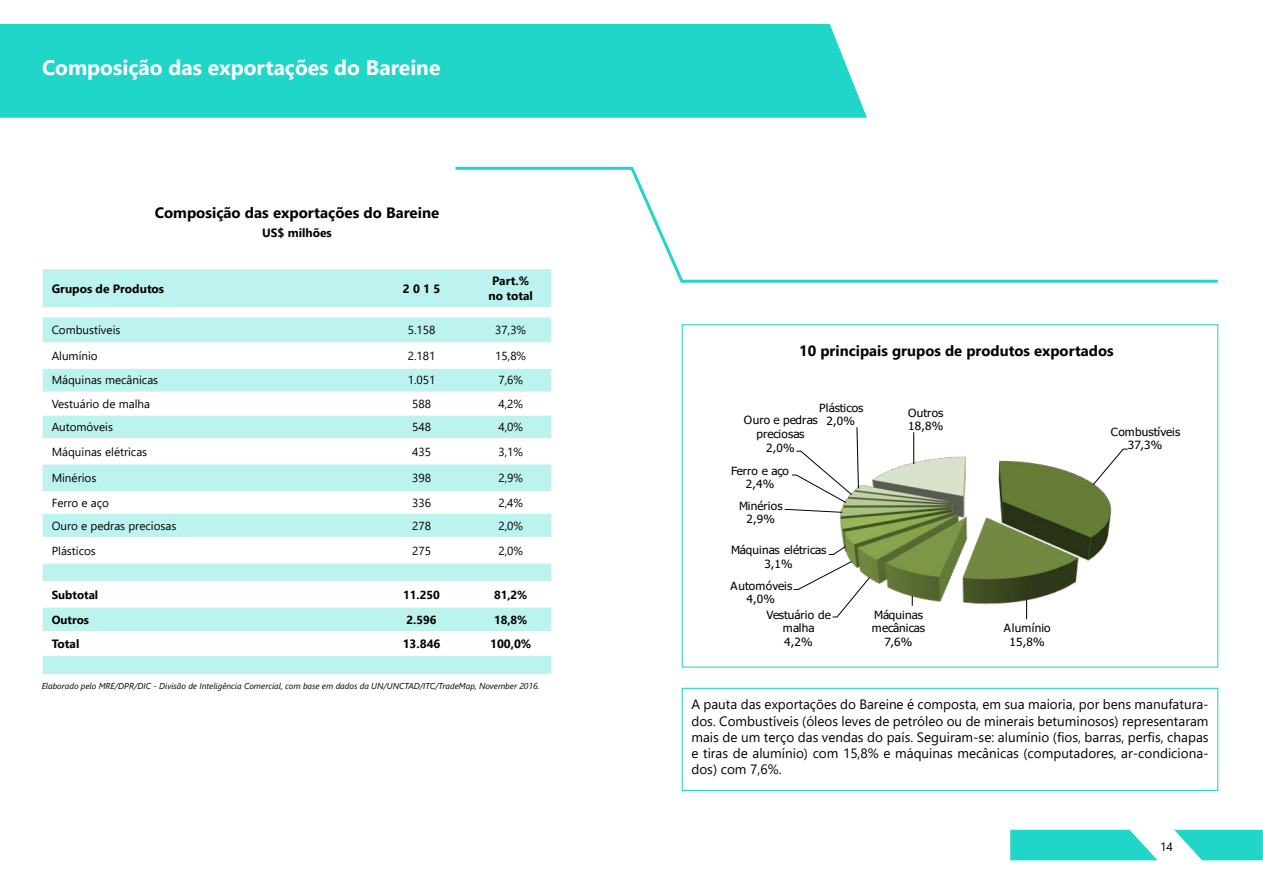
<style>
.page{position:relative;width:1263px;height:893px;background:#fff}
.page>*{position:absolute;margin:0;border:0;box-sizing:border-box;transform-origin:0 0}
.t1{font:700 21px "Segoe UI";color:#fff}
.t2{font:700 15px "Segoe UI";color:#000}
.t3{font:700 14.85px "Segoe UI";color:#000}
.t4{font:13.5px/16.2px "Segoe UI";color:#000;text-align:justify}
.t5{font:700 12px/14.4px "Segoe UI";color:#000;text-align:center}
.t6{font:12px "Segoe UI";color:#000}
.t7{font:11.7px "Segoe UI";color:#000}
.t8{font:700 11.7px "Segoe UI";color:#000}
.t9{font:11.25px/13.4px "Tahoma";letter-spacing:.005em;color:#000;text-align:center;scale:1.05 1}
.t10{font:11.25px/13.6px "Tahoma";letter-spacing:-.02em;color:#000;text-align:center;scale:1.05 1}
.t11{font:italic 8.55px "Segoe UI";color:#000}
</style>
<div class="page">
<div style="left:0;top:24px;width:867px;height:94px;background:#20d6c9"></div>
<svg style="left:1010px;top:830px;width:147px;height:30px;background:#34d9ce"></svg>
<svg style="left:1174px;top:830px;width:89px;height:30px"></svg>
<svg style="left:455px;top:166px;width:763px;height:118px"></svg>
<div style="left:682px;top:688px;width:536px;height:103px;border:1px solid #20d6c9"></div>
<svg style="left:455px;top:244px;width:96px;height:25px"></svg>
<svg style="left:43px;top:269px;width:508px;height:405px;fill:#bcf3ef"></svg>
<img style="left:840px;top:454px;width:272px;height:153px">
<svg style="left:1092px;top:448px;width:36px;height:38px"></svg>
<svg style="left:1026px;top:600px;width:1px;height:19px"></svg>
<svg style="left:793px;top:546px;width:77px;height:72px"></svg>
<svg style="left:784px;top:509px;width:59px;height:4px"></svg>
<svg style="left:792px;top:427px;width:67px;height:76px"></svg>
<hr style="left:913px;top:432px;width:1px;height:32px;background:#000">
<h1 class="t1" style="left:42px;top:51px;width:400px">Composição das exportações do Bareine</h1>
<p class="t2" style="left:155px;top:200px;width:286px">Composição das exportações do Bareine</p>
<p class="t5" style="left:262px;top:225px;width:71px">US$ milhões</p>
<p class="t5" style="left:52px;top:281px;width:114px">Grupos de Produtos</p>
<p class="t5" style="left:403px;top:281px;width:39px">2 0 1 5</p>
<p class="t5" style="left:488px;top:274px;width:46px">Part.% no total</p>
<p class="t7" style="left:52px;top:321px;width:70px">Combustíveis</p>
<p class="t7" style="left:408px;top:321px;width:29px">5.158</p>
<p class="t7" style="left:495px;top:321px;width:32px">37,3%</p>
<p class="t7" style="left:52px;top:346px;width:48px">Alumínio</p>
<p class="t7" style="left:408px;top:346px;width:29px">2.181</p>
<p class="t7" style="left:495px;top:346px;width:32px">15,8%</p>
<p class="t7" style="left:52px;top:371px;width:108px">Máquinas mecânicas</p>
<p class="t7" style="left:408px;top:371px;width:29px">1.051</p>
<p class="t7" style="left:498px;top:371px;width:26px">7,6%</p>
<p class="t7" style="left:52px;top:394px;width:100px">Vestuário de malha</p>
<p class="t7" style="left:412px;top:394px;width:20px">588</p>
<p class="t7" style="left:498px;top:394px;width:26px">4,2%</p>
<p class="t7" style="left:52px;top:417px;width:63px">Automóveis</p>
<p class="t7" style="left:412px;top:417px;width:20px">548</p>
<p class="t7" style="left:498px;top:417px;width:26px">4,0%</p>
<p class="t7" style="left:52px;top:442px;width:97px">Máquinas elétricas</p>
<p class="t7" style="left:412px;top:442px;width:20px">435</p>
<p class="t7" style="left:498px;top:442px;width:26px">3,1%</p>
<p class="t7" style="left:52px;top:468px;width:46px">Minérios</p>
<p class="t7" style="left:412px;top:468px;width:20px">398</p>
<p class="t7" style="left:498px;top:468px;width:26px">2,9%</p>
<p class="t7" style="left:52px;top:493px;width:59px">Ferro e aço</p>
<p class="t7" style="left:412px;top:493px;width:20px">336</p>
<p class="t7" style="left:498px;top:493px;width:26px">2,4%</p>
<p class="t7" style="left:52px;top:516px;width:126px">Ouro e pedras preciosas</p>
<p class="t7" style="left:412px;top:516px;width:20px">278</p>
<p class="t7" style="left:498px;top:516px;width:26px">2,0%</p>
<p class="t7" style="left:52px;top:541px;width:46px">Plásticos</p>
<p class="t7" style="left:412px;top:541px;width:20px">275</p>
<p class="t7" style="left:498px;top:541px;width:26px">2,0%</p>
<p class="t8" style="left:52px;top:585px;width:48px">Subtotal</p>
<p class="t8" style="left:403px;top:585px;width:38px">11.250</p>
<p class="t8" style="left:494px;top:585px;width:35px">81,2%</p>
<p class="t8" style="left:52px;top:610px;width:39px">Outros</p>
<p class="t8" style="left:407px;top:610px;width:31px">2.596</p>
<p class="t8" style="left:494px;top:610px;width:35px">18,8%</p>
<p class="t5" style="left:52px;top:636px;width:29px">Total</p>
<p class="t5" style="left:403px;top:636px;width:39px">13.846</p>
<p class="t5" style="left:490px;top:636px;width:43px">100,0%</p>
<p class="t11" style="left:42px;top:679px;width:499px">Elaborado pelo MRE/DPR/DIC - Divisão de Inteligência Comercial, com base em dados da UN/UNCTAD/ITC/TradeMap, November 2016.</p>
<p class="t3" style="left:799px;top:339px;width:316px">10 principais grupos de produtos exportados</p>
<p class="t9" style="left:819px;top:402px;width:44px">Plásticos<br>2,0%</p>
<p class="t9" style="left:908px;top:406px;width:35px;text-align:left">Outros<br>18,8%</p>
<p class="t9" style="left:744px;top:414px;width:72px">Ouro e pedras preciosas<br>2,0%</p>
<p class="t10" style="left:731px;top:465px;width:57px">Ferro e aço<br>2,4%</p>
<p class="t9" style="left:739px;top:500px;width:43px">Minérios<br>2,9%</p>
<p class="t10" style="left:731px;top:544px;width:92px">Máquinas elétricas<br>3,1%</p>
<p class="t9" style="left:730px;top:579px;width:61px">Automóveis<br>4,0%</p>
<p class="t9" style="left:766px;top:608px;width:63px">Vestuário de malha<br>4,2%</p>
<p class="t10" style="left:872px;top:608px;width:52px">Máquinas mecânicas<br>7,6%</p>
<p class="t9" style="left:1004px;top:622px;width:46px">Alumínio<br>15,8%</p>
<p class="t9" style="left:1111px;top:426px;width:68px">Combustíveis<br>37,3%</p>
<p class="t4" style="left:691px;top:696px;width:519px">A pauta das exportações do Bareine é composta, em sua maioria, por bens manufatura&shy;dos. Combustíveis (óleos leves de petróleo ou de minerais betuminosos) representaram mais de um terço das vendas do país. Seguiram-se: alumínio (fios, barras, perfis, chapas e tiras de alumínio) com 15,8% e máquinas mecânicas (computadores, ar-condiciona&shy;dos) com 7,6%.</p>
<p class="t6" style="left:1160px;top:837px;width:14px">14</p>
</div>
